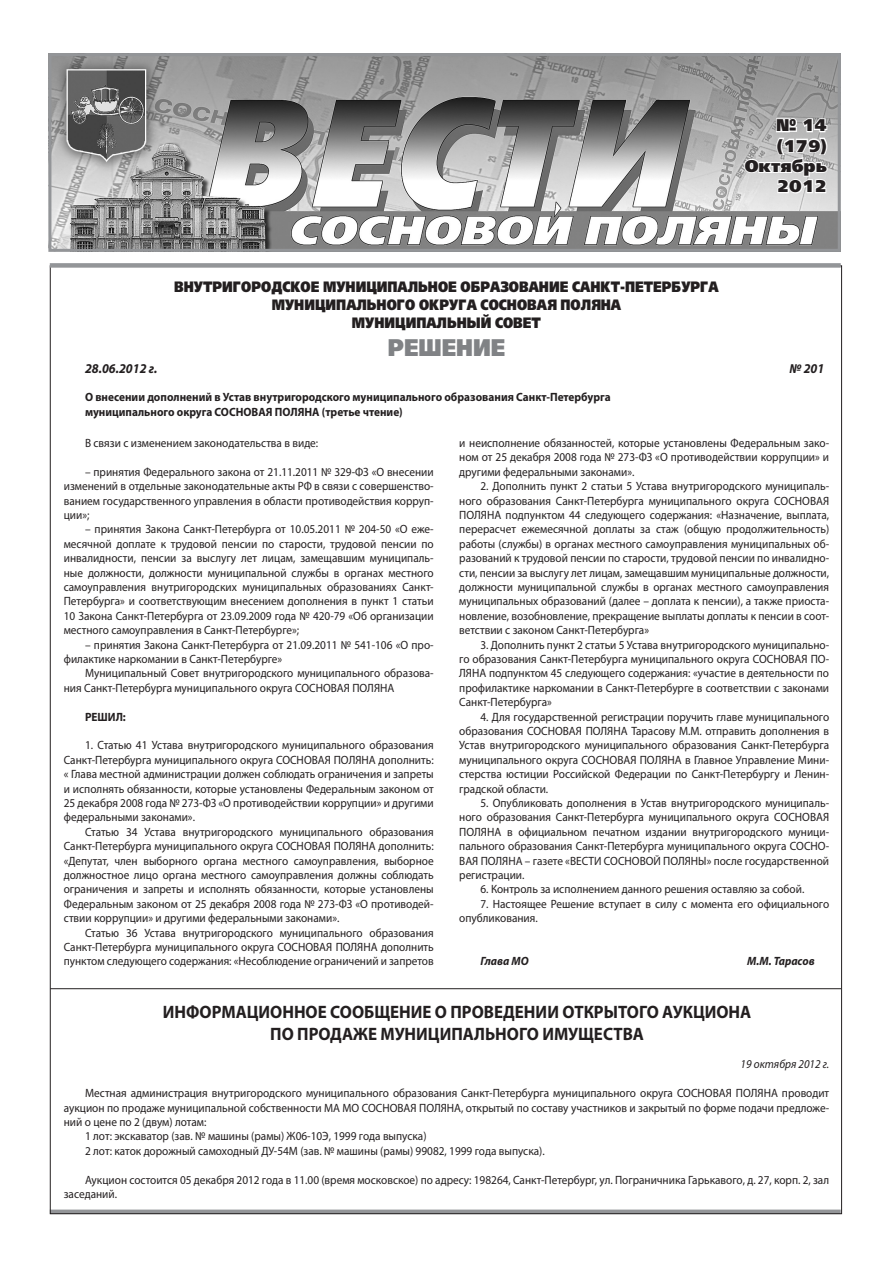
<style>
.page{position:relative;width:893px;height:1263px;background:#fff}
.page>*{position:absolute;margin:0;border:0;box-sizing:border-box;transform-origin:0 0}
.Решение{font:24px "Free Set Black C";color:#808285;scale:.86 1}
.Body{font:700 18px "Myriad Pro";color:#231f20;scale:.94 1}
.t1{font:16.95px "Free Set Black C";color:#231f20}
.Муниципальный_совет{font:15px "Free Set Black C";color:#231f20;scale:.82 1}
.Дата{font:italic 700 13.5px "Myriad Pro";color:#231f20;scale:.94 1}
.Body-2{font:12px/14.4px "Myriad Pro";color:#231f20;text-align:justify;scale:.94 1}
.Body-3{font:700 12px "Myriad Pro";color:#231f20;scale:.94 1}
.Body-4{font:italic 700 12px "Myriad Pro";color:#231f20;scale:.94 1}
.Body-5{font:italic 12px "Myriad Pro";color:#231f20;scale:.94 1}
</style>
<div class="page">
<img style="left:52px;top:57px;width:785px;height:191px">
<div style="left:48px;top:53px;width:793px;height:199px;border:3px solid #939598"></div>
<div style="left:50px;top:1209px;width:791px;height:5px;background:#939598"></div>
<svg style="left:743px;top:105px;width:86px;height:89px"></svg>
<div style="left:50px;top:263px;width:791px;height:5px;background:#939598"></div>
<hr style="left:50px;top:988px;width:791px;height:1px;background:#231f20">
<p class="t1" style="left:776px;top:116px;width:52px">№ 14</p>
<p class="t1" style="left:777px;top:136px;width:52px">(179)</p>
<p class="t1" style="left:745px;top:156px;width:84px">Октябрь</p>
<p class="t1" style="left:777px;top:176px;width:52px">2012</p>
<p class="Муниципальный_совет" style="left:174px;top:278px;width:666px">ВНУТРИГОРОДСКОЕ МУНИЦИПАЛЬНОЕ ОБРАЗОВАНИЕ САНКТ-ПЕТЕРБУРГА</p>
<p class="Муниципальный_совет" style="left:272px;top:296px;width:427px">МУНИЦИПАЛЬНОГО ОКРУГА СОСНОВАЯ ПОЛЯНА</p>
<p class="Муниципальный_совет" style="left:352px;top:314px;width:232px">МУНИЦИПАЛЬНЫЙ СОВЕТ</p>
<p class="Решение" style="left:388px;top:334px;width:138px">РЕШЕНИЕ</p>
<p class="Дата" style="left:85px;top:359px;width:79px">28.06.2012 г.</p>
<p class="Дата" style="left:789px;top:359px;width:39px">№ 201</p>
<p class="Body-3" style="left:85px;top:389px;width:561px">О внесении дополнений в Устав внутригородского муниципального образования Санкт-Петербурга</p>
<p class="Body-3" style="left:85px;top:404px;width:340px">муниципального округа СОСНОВАЯ ПОЛЯНА (третье чтение)</p>
<p class="Body-2" style="left:85px;top:436px;width:250px">В связи с изменением законодательства в виде:</p>
<p class="Body-2" style="left:64px;top:464px;width:395px;text-indent:21px">– принятия Федерального закона от 21.11.2011 № 329-ФЗ «О внесении изменений в отдельные законодательные акты РФ в связи с совершенство&shy;ванием государственного управления в области противодействия корруп&shy;ции»;</p>
<p class="Body-2" style="left:64px;top:522px;width:395px;text-indent:21px">– принятия Закона Санкт-Петербурга от 10.05.2011 № 204-50 «О еже&shy;месячной доплате к трудовой пенсии по старости, трудовой пенсии по инвалидности, пенсии за выслугу лет лицам, замещавшим муниципаль&shy;ные должности, должности муниципальной службы в органах местного самоуправления внутригородских муниципальных образованиях Санкт-Петербурга» и соответствующим внесением дополнения в пункт 1 статьи 10 Закона Санкт-Петербурга от 23.09.2009 года № 420-79 «Об организации местного самоуправления в Санкт-Петербурге»;</p>
<p class="Body-2" style="left:64px;top:637px;width:395px;text-indent:21px">– принятия Закона Санкт-Петербурга от 21.09.2011 № 541-106 «О про&shy;филактике наркомании в Санкт-Петербурге»</p>
<p class="Body-2" style="left:64px;top:666px;width:395px;text-indent:21px">Муниципальный Совет внутригородского муниципального образова&shy;ния Санкт-Петербурга муниципального округа СОСНОВАЯ ПОЛЯНА</p>
<p class="Body-3" style="left:85px;top:709px;width:45px">РЕШИЛ:</p>
<p class="Body-2" style="left:64px;top:738px;width:395px;text-indent:21px">1. Статью 41 Устава внутригородского муниципального образования Санкт-Петербурга муниципального округа СОСНОВАЯ ПОЛЯНА дополнить: « Глава местной администрации должен соблюдать ограничения и запреты и исполнять обязанности, которые установлены Федеральным законом от 25 декабря 2008 года № 273-ФЗ «О противодействии коррупции» и другими федеральными законами».</p>
<p class="Body-2" style="left:64px;top:824px;width:395px;text-indent:21px">Статью 34 Устава внутригородского муниципального образования Санкт-Петербурга муниципального округа СОСНОВАЯ ПОЛЯНА дополнить: «Депутат, член выборного органа местного самоуправления, выборное должностное лицо органа местного самоуправления должны соблюдать ограничения и запреты и исполнять обязанности, которые установлены Федеральным законом от 25 декабря 2008 года № 273-ФЗ «О противодей&shy;ствии коррупции» и другими федеральными законами».</p>
<p class="Body-2" style="left:64px;top:925px;width:395px;text-indent:21px">Статью 36 Устава внутригородского муниципального образования Санкт-Петербурга муниципального округа СОСНОВАЯ ПОЛЯНА дополнить пунктом следующего содержания: «Несоблюдение ограничений и запретов</p>
<p class="Body-2" style="left:459px;top:436px;width:395px">и неисполнение обязанностей, которые установлены Федеральным зако&shy;ном от 25 декабря 2008 года № 273-ФЗ «О противодействии коррупции» и другими федеральными законами».</p>
<p class="Body-2" style="left:459px;top:479px;width:395px;text-indent:21px">2. Дополнить пункт 2 статьи 5 Устава внутригородского муниципаль&shy;ного образования Санкт-Петербурга муниципального округа СОСНОВАЯ ПОЛЯНА подпунктом 44 следующего содержания: «Назначение, выплата, перерасчет ежемесячной доплаты за стаж (общую продолжительность) работы (службы) в органах местного самоуправления муниципальных об&shy;разований к трудовой пенсии по старости, трудовой пенсии по инвалидно&shy;сти, пенсии за выслугу лет лицам, замещавшим муниципальные должности, должности муниципальной службы в органах местного самоуправления муниципальных образований (далее – доплата к пенсии), а также приоста&shy;новление, возобновление, прекращение выплаты доплаты к пенсии в соот&shy;ветствии с законом Санкт-Петербурга»</p>
<p class="Body-2" style="left:459px;top:637px;width:395px;text-indent:21px">3. Дополнить пункт 2 статьи 5 Устава внутригородского муниципально&shy;го образования Санкт-Петербурга муниципального округа СОСНОВАЯ ПО-ЛЯНА подпунктом 45 следующего содержания: «участие в деятельности по профилактике наркомании в Санкт-Петербурге в соответствии с законами Санкт-Петербурга»</p>
<p class="Body-2" style="left:459px;top:709px;width:395px;text-indent:21px">4. Для государственной регистрации поручить главе муниципального образования СОСНОВАЯ ПОЛЯНА Тарасову М.М. отправить дополнения в Устав внутригородского муниципального образования Санкт-Петербурга муниципального округа СОСНОВАЯ ПОЛЯНА в Главное Управление Мини&shy;стерства юстиции Российской Федерации по Санкт-Петербургу и Ленин&shy;градской области.</p>
<p class="Body-2" style="left:459px;top:796px;width:395px;text-indent:21px">5. Опубликовать дополнения в Устав внутригородского муниципаль&shy;ного образования Санкт-Петербурга муниципального округа СОСНОВАЯ ПОЛЯНА в официальном печатном издании внутригородского муници&shy;пального образования Санкт-Петербурга муниципального округа СОСНО-ВАЯ ПОЛЯНА – газете «ВЕСТИ СОСНОВОЙ ПОЛЯНЫ» после государственной регистрации.</p>
<p class="Body-2" style="left:480px;top:882px;width:346px">6. Контроль за исполнением данного решения оставляю за собой.</p>
<p class="Body-2" style="left:459px;top:896px;width:395px;text-indent:21px">7. Настоящее Решение вступает в силу с момента его официального опубликования.</p>
<p class="Body-4" style="left:480px;top:954px;width:53px">Глава МО</p>
<p class="Body-4" style="left:747px;top:954px;width:73px">М.М. Тарасов</p>
<p class="Body" style="left:163px;top:1000px;width:627px">ИНФОРМАЦИОННОЕ СООБЩЕНИЕ О ПРОВЕДЕНИИ ОТКРЫТОГО АУКЦИОНА</p>
<p class="Body" style="left:270px;top:1022px;width:399px">ПО ПРОДАЖЕ МУНИЦИПАЛЬНОГО ИМУЩЕСТВА</p>
<p class="Body-5" style="left:741px;top:1057px;width:96px">19 октября 2012 г.</p>
<p class="Body-2" style="left:64px;top:1086px;width:816px;text-indent:21px">Местная администрация внутригородского муниципального образования Санкт-Петербурга муниципального округа СОСНОВАЯ ПОЛЯНА проводит аукцион по продаже муниципальной собственности МА МО СОСНОВАЯ ПОЛЯНА, открытый по составу участников и закрытый по форме подачи предложе&shy;ний о цене по 2 (двум) лотам:</p>
<p class="Body-2" style="left:85px;top:1129px;width:365px">1 лот: экскаватор (зав. № машины (рамы) Ж06-10Э, 1999 года выпуска)</p>
<p class="Body-2" style="left:85px;top:1143px;width:491px">2 лот: каток дорожный самоходный ДУ-54М (зав. № машины (рамы) 99082, 1999 года выпуска).</p>
<p class="Body-2" style="left:64px;top:1172px;width:816px;text-indent:21px">Аукцион состоится 05 декабря 2012 года в 11.00 (время московское) по адресу: 198264, Санкт-Петербург, ул. Пограничника Гарькавого, д. 27, корп. 2, зал заседаний.</p>
</div>
